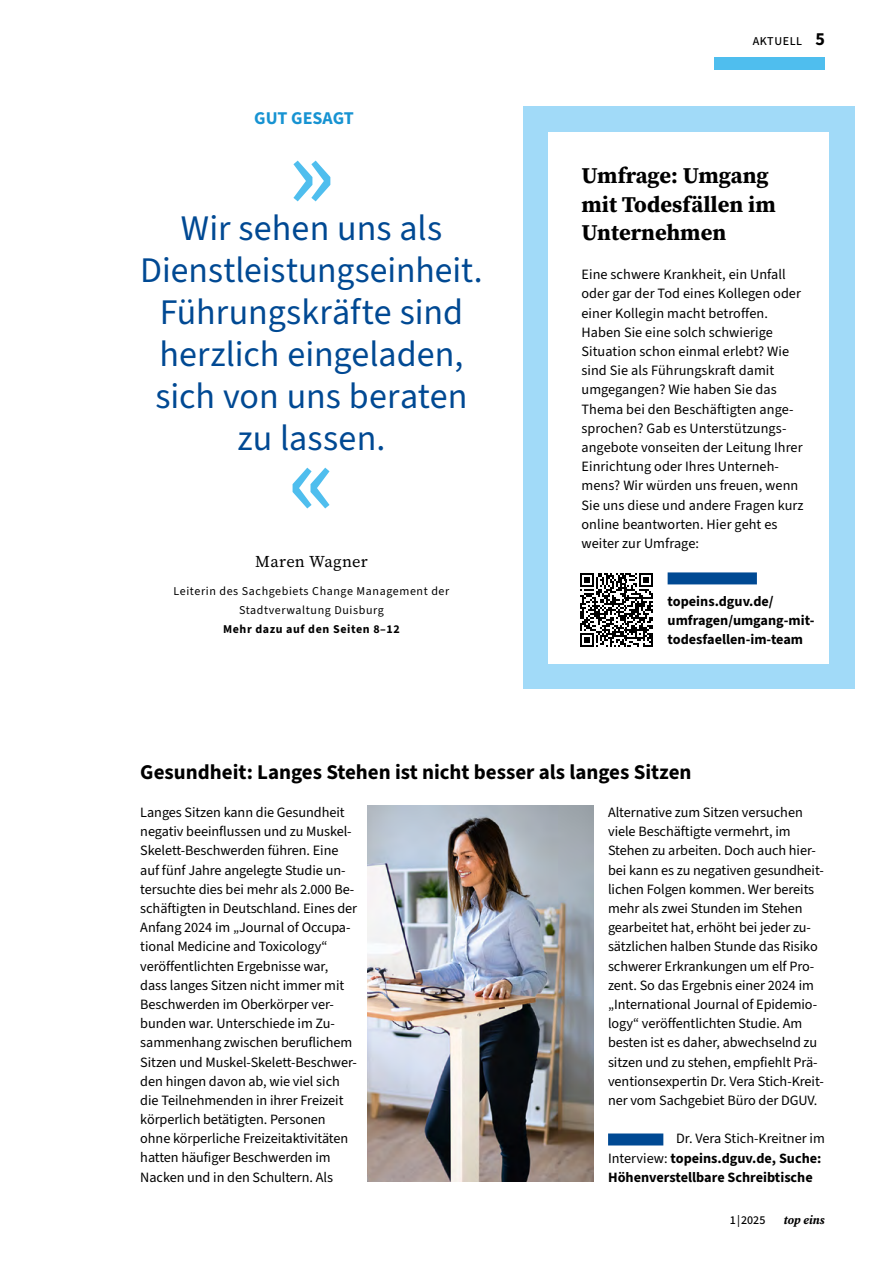
<style>
.page{position:relative;width:893px;height:1263px;background:#fff}
.page>*{position:absolute;margin:0;border:0;box-sizing:border-box;transform-origin:0 0}
.t1{font:500 108px "Source Sans 3";color:#4fbeee}
.t2{font:36px/42px "Source Sans 3";color:#004993;text-align:center}
.t3{font:700 22.5px/28.5px "Source Serif 4";color:#000}
.t4{font:700 21px "Source Sans 3";color:#000}
.t5{font:700 18px "Source Sans 3";color:#1793d2}
.t6{font:16.5px "Source Serif 4";letter-spacing:.01em;color:#000}
.t7{font:14.25px/19.2px "Source Sans 3";letter-spacing:-.005em;color:#000}
.t8{font:700 14.25px/19.2px "Source Sans 3";color:#000}
.t9{font:12px/19.2px "Source Sans 3";letter-spacing:.05em;color:#000;text-align:center}
.t10{font:700 12px "Source Sans 3";letter-spacing:.05em;color:#000}
.t11{font:500 12px "Source Sans 3";letter-spacing:.05em;color:#000}
.t12{font:italic 700 12px "Source Serif 4";color:#000}
.s1{font-weight:700;font-size:18px}
.s2{font-weight:400}
</style>
<div class="page">
<div style="left:523px;top:106px;width:331px;height:583px;background:#a1daf8"></div>
<div style="left:548px;top:132px;width:281px;height:531px;background:#fff"></div>
<div style="left:608px;top:1133px;width:55px;height:12px;background:#004993"></div>
<div style="left:668px;top:572px;width:89px;height:12px;background:#004993"></div>
<div style="left:714px;top:57px;width:111px;height:13px;background:#4fbeee"></div>
<svg style="left:580px;top:573px;width:73px;height:74px"></svg>
<img style="left:368px;top:806px;width:225px;height:376px">
<p class="t5" style="left:254px;top:107px;width:101px">GUT GESAGT</p>
<h1 class="t1" style="left:288px;top:104px;width:49px">»</h1>
<p class="t2" style="left:140px;top:207px;width:344px">Wir sehen uns als<br>Dienstleistungseinheit.<br>Führungskräfte sind herzlich eingeladen, sich von uns beraten zu lassen.</p>
<h1 class="t1" style="left:288px;top:411px;width:49px">«</h1>
<p class="t6" style="left:255px;top:551px;width:114px">Maren Wagner</p>
<p class="t9" style="left:174px;top:581px;width:277px">Leiterin des Sachgebiets Change Management der<br>Stadtverwaltung Duisburg</p>
<p class="t10" style="left:223px;top:621px;width:178px">Mehr dazu auf den Seiten 8–12</p>
<p class="t11" style="left:753px;top:33px;width:74px">AKTUELL <span class="s1">5</span></p>
<h2 class="t3" style="left:581px;top:161px;width:196px">Umfrage: Umgang mit Todesfällen im<br>Unternehmen</h2>
<p class="t7" style="left:581px;top:265px;width:224px">Eine schwere Krankheit, ein Unfall oder gar der Tod eines Kollegen oder einer Kollegin macht betroffen.<br>Haben Sie eine solch schwierige Situation schon einmal erlebt? Wie sind Sie als Führungskraft damit umgegangen? Wie haben Sie das Thema bei den Beschäftigten ange&shy;sprochen? Gab es Unterstützungs&shy;angebote vonseiten der Leitung Ihrer Einrichtung oder Ihres Unterneh&shy;mens? Wir würden uns freuen, wenn Sie uns diese und andere Fragen kurz online beantworten. Hier geht es weiter zur Umfrage:</p>
<p class="t8" style="left:668px;top:591px;width:148px">topeins.dguv.de/ umfragen/umgang-mit&shy;todesfaellen-im-team</p>
<h2 class="t4" style="left:140px;top:758px;width:553px">Gesundheit: Langes Stehen ist nicht besser als langes Sitzen</h2>
<p class="t7" style="left:140px;top:803px;width:218px">Langes Sitzen kann die Gesundheit negativ beeinflussen und zu Muskel-Skelett-Beschwerden führen. Eine auf fünf Jahre angelegte Studie un&shy;tersuchte dies bei mehr als 2.000 Be&shy;schäftigten in Deutschland. Eines der Anfang 2024 im „Journal of Occupa&shy;tional Medicine and Toxicology“ veröffentlichten Ergebnisse war, dass langes Sitzen nicht immer mit Beschwerden im Oberkörper ver&shy;bunden war. Unterschiede im Zu&shy;sammenhang zwischen beruflichem Sitzen und Muskel-Skelett-Beschwer&shy;den hingen davon ab, wie viel sich die Teilnehmenden in ihrer Freizeit körperlich betätigten. Personen ohne körperliche Freizeitaktivitäten hatten häufiger Beschwerden im Nacken und in den Schultern. Als</p>
<p class="t7" style="left:608px;top:803px;width:217px">Alternative zum Sitzen versuchen viele Beschäftigte vermehrt, im Stehen zu arbeiten. Doch auch hier&shy;bei kann es zu negativen gesundheit&shy;lichen Folgen kommen. Wer bereits mehr als zwei Stunden im Stehen gearbeitet hat, erhöht bei jeder zu&shy;sätzlichen halben Stunde das Risiko schwerer Erkrankungen um elf Pro&shy;zent. So das Ergebnis einer 2024 im „International Journal of Epidemio&shy;logy“ veröffentlichten Studie. Am besten ist es daher, abwechselnd zu sitzen und zu stehen, empfiehlt Prä&shy;ventionsexpertin Dr. Vera Stich-Kreit&shy;ner vom Sachgebiet Büro der DGUV.</p>
<p class="t8" style="left:608px;top:1129px;width:218px;text-indent:68px"><span class="s2">Dr. Vera Stich-Kreitner im<br>Interview:</span> topeins.dguv.de, Suche:<br>Höhenverstellbare Schreibtische</p>
<p class="t11" style="left:730px;top:1212px;width:37px">1 | 2025</p>
<p class="t12" style="left:784px;top:1212px;width:43px">top eins</p>
</div>
